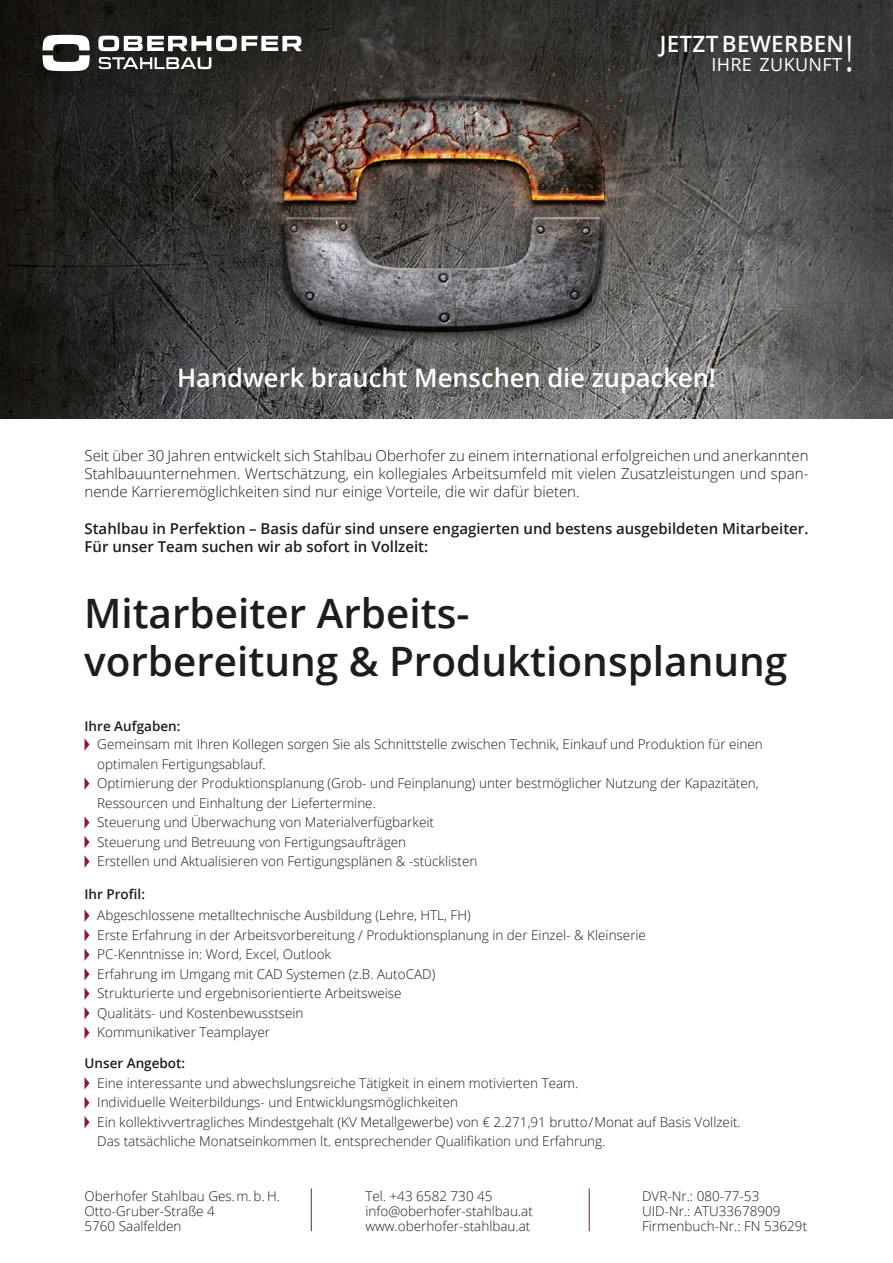
<style>
.page{position:relative;width:893px;height:1263px;background:#fff}
.page>*{position:absolute;margin:0;border:0;box-sizing:border-box;transform-origin:0 0}
.t1{font:300 49.2px "Open Sans";color:#fff}
.t2{font:600 40.5px/48px "Open Sans";color:#1d1d1b}
.t3{font:600 25.5px "Open Sans";color:#fff}
.t4{font:600 22.5px "Open Sans";letter-spacing:.01em;color:#fff}
.t5{font:18px "Open Sans";letter-spacing:.02em;color:#fff}
.t6{font:300 15px/18px "Open Sans";color:#1d1d1b;text-align:justify}
.t7{font:600 15px/18px "Open Sans";color:#1d1d1b}
.t8{font:300 13.5px/19.5px "Open Sans";color:#1d1d1b}
.t9{font:600 13.5px "Open Sans";color:#1d1d1b}
</style>
<div class="page">
<img style="left:0;top:0;width:893px;height:419px">
<svg style="left:43px;top:35px;width:47px;height:36px"></svg>
<svg style="left:98px;top:36px;width:204px;height:15px"></svg>
<svg style="left:99px;top:57px;width:112px;height:12px"></svg>
<hr style="left:311px;top:1188px;width:1px;height:43px;background:#91172f">
<hr style="left:589px;top:1188px;width:1px;height:43px;background:#91172f">
<svg style="left:85px;top:739px;width:4px;height:11px"></svg>
<svg style="left:85px;top:778px;width:4px;height:11px"></svg>
<svg style="left:85px;top:817px;width:4px;height:11px"></svg>
<svg style="left:85px;top:836px;width:4px;height:12px"></svg>
<svg style="left:85px;top:856px;width:4px;height:11px"></svg>
<svg style="left:85px;top:910px;width:4px;height:12px"></svg>
<svg style="left:85px;top:929px;width:4px;height:12px"></svg>
<svg style="left:85px;top:949px;width:4px;height:12px"></svg>
<svg style="left:85px;top:968px;width:4px;height:12px"></svg>
<svg style="left:85px;top:988px;width:4px;height:12px"></svg>
<svg style="left:85px;top:1007px;width:4px;height:12px"></svg>
<svg style="left:85px;top:1027px;width:4px;height:12px"></svg>
<svg style="left:85px;top:1077px;width:4px;height:12px"></svg>
<svg style="left:85px;top:1097px;width:4px;height:12px"></svg>
<svg style="left:85px;top:1116px;width:4px;height:12px"></svg>
<h3 class="t4" style="left:660px;top:28px;width:186px">JETZT BEWERBEN</h3>
<h3 class="t5" style="left:711px;top:52px;width:132px">IHRE ZUKUNFT</h3>
<h1 class="t1" style="left:843px;top:20px;width:13px">!</h1>
<h3 class="t3" style="left:177px;top:360px;width:540px">Handwerk braucht Menschen die zupacken!</h3>
<p class="t6" style="left:85px;top:447px;width:726px">Seit über 30 Jahren entwickelt sich Stahlbau Oberhofer zu einem international erfolgreichen und anerkannten Stahlbauunternehmen. Wertschätzung, ein kollegiales Arbeitsumfeld mit vielen Zusatzleistungen und span&shy;nende Karrieremöglichkeiten sind nur einige Vorteile, die wir dafür bieten.</p>
<p class="t7" style="left:85px;top:519px;width:725px">Stahlbau in Perfektion – Basis dafür sind unsere engagierten und bestens ausgebildeten Mitarbeiter.<br>Für unser Team suchen wir ab sofort in Vollzeit:</p>
<h2 class="t2" style="left:84px;top:588px;width:705px">Mitarbeiter Arbeits-<br>vorbereitung &amp; Produktionsplanung</h2>
<p class="t9" style="left:85px;top:717px;width:97px">Ihre Aufgaben:</p>
<p class="t8" style="left:97px;top:734px;width:667px">Gemeinsam mit Ihren Kollegen sorgen Sie als Schnittstelle zwischen Technik, Einkauf und Produktion für einen optimalen Fertigungsablauf.<br>Optimierung der Produktionsplanung (Grob- und Feinplanung) unter bestmöglicher Nutzung der Kapazitäten, Ressourcen und Einhaltung der Liefertermine.<br>Steuerung und Überwachung von Materialverfügbarkeit<br>Steuerung und Betreuung von Fertigungsaufträgen<br>Erstellen und Aktualisieren von Fertigungsplänen &amp; -stücklisten</p>
<p class="t9" style="left:85px;top:885px;width:62px">Ihr Profil:</p>
<p class="t8" style="left:97px;top:905px;width:550px">Abgeschlossene metalltechnische Ausbildung (Lehre, HTL, FH)<br>Erste Erfahrung in der Arbeitsvorbereitung / Produktionsplanung in der Einzel- &amp; Kleinserie PC-Kenntnisse in: Word, Excel, Outlook<br>Erfahrung im Umgang mit CAD Systemen (z.B. AutoCAD)<br>Strukturierte und ergebnisorientierte Arbeitsweise<br>Qualitäts- und Kostenbewusstsein<br>Kommunikativer Teamplayer</p>
<p class="t9" style="left:85px;top:1054px;width:102px">Unser Angebot:</p>
<p class="t8" style="left:97px;top:1073px;width:645px">Eine interessante und abwechslungsreiche Tätigkeit in einem motivierten Team.<br>Individuelle Weiterbildungs- und Entwicklungsmöglichkeiten<br>Ein kollektivvertragliches Mindestgehalt (KV Metallgewerbe) von € 2.271,91 brutto/Monat auf Basis Vollzeit.<br>Das tatsächliche Monatseinkommen lt. entsprechender Qualifikation und Erfahrung.</p>
<p class="t8" style="left:85px;top:1188px;width:197px;line-height:15px">Oberhofer Stahlbau Ges. m. b. H.<br>Otto-Gruber-Straße 4<br>5760 Saalfelden</p>
<p class="t8" style="left:642px;top:1188px;width:167px;line-height:15px">DVR-Nr.: 080-77-53<br>UID-Nr.: ATU33678909<br>Firmenbuch-Nr.: FN 53629t</p>
<p class="t8" style="left:365px;top:1188px;width:169px;line-height:15px">Tel. +43 6582 730 45 info@oberhofer-stahlbau.at www.oberhofer-stahlbau.at</p>
</div>
